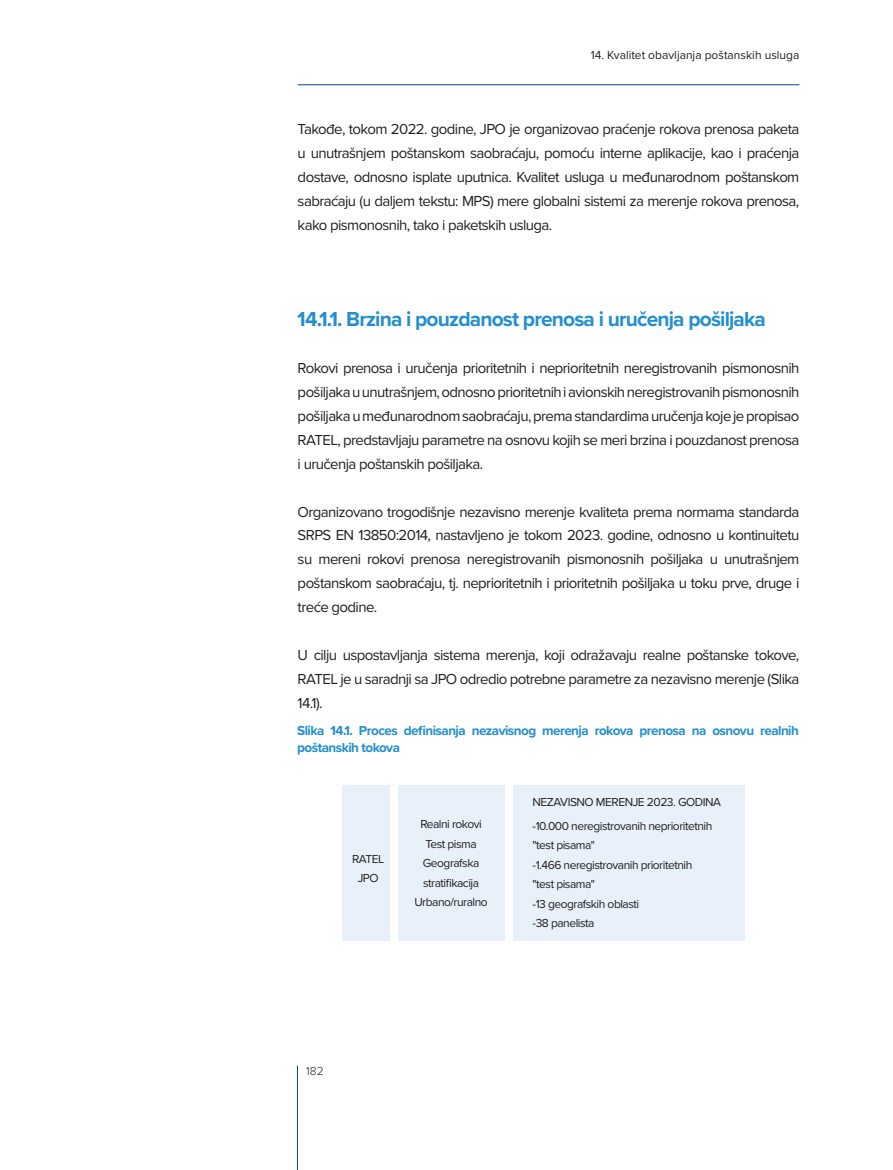
<style>
.page{position:relative;width:893px;height:1170px;background:#fff}
.page>*{position:absolute;margin:0;border:0;box-sizing:border-box;transform-origin:0 0}
.t1{font:700 21px "Proxima Nova";letter-spacing:-.04em;color:#238fcf}
.t2{font:15px/23.9px "Proxima Nova";letter-spacing:-.04em;color:#231f20;text-align:justify}
.t3{font:700 13.5px/16.5px "Proxima Nova";letter-spacing:-.04em;color:#238fcf}
.t4{font:12px/19.5px "Proxima Nova";letter-spacing:-.04em;color:#231f20;text-align:center}
.t5{font:12px "Proxima Nova";color:#231f20}
.t6{font:300 12px "Proxima Nova";color:#231f20}
</style>
<div class="page">
<hr style="left:298px;top:84px;width:501px;height:1px;background:#004a87">
<hr style="left:297px;top:1065px;width:1px;height:104px;background:#004a87">
<div style="left:513px;top:785px;width:232px;height:155px;background:#e8f0f9"></div>
<div style="left:398px;top:785px;width:107px;height:155px;background:#e8f0f9"></div>
<div style="left:343px;top:785px;width:47px;height:155px;background:#e8f0f9"></div>
<p class="t5" style="left:591px;top:46px;width:210px">14. Kvalitet obavljanja poštanskih usluga</p>
<p class="t2" style="left:298px;top:117px;width:503px">Takođe, tokom 2022. godine, JPO je organizovao praćenje rokova prenosa paketa u unutrašnjem poštanskom saobraćaju, pomoću interne aplikacije, kao i praćenja dostave, odnosno isplate uputnica. Kvalitet usluga u međunarodnom poštanskom sabraćaju (u daljem tekstu: MPS) mere globalni sistemi za merenje rokova prenosa, kako pismonosnih, tako i paketskih usluga.</p>
<p class="t1" style="left:297px;top:303px;width:470px">14.1.1. Brzina i pouzdanost prenosa i uručenja pošiljaka</p>
<p class="t2" style="left:298px;top:355px;width:503px">Rokovi prenosa i uručenja prioritetnih i neprioritetnih neregistrovanih pismonosnih pošiljaka u unutrašnjem, odnosno prioritetnih i avionskih neregistrovanih pismonosnih pošiljaka u međunarodnom saobraćaju, prema standardima uručenja koje je propisao RATEL, predstavljaju parametre na osnovu kojih se meri brzina i pouzdanost prenosa i uručenja poštanskih pošiljaka.</p>
<p class="t2" style="left:298px;top:499px;width:503px">Organizovano trogodišnje nezavisno merenje kvaliteta prema normama standarda SRPS EN 13850:2014, nastavljeno je tokom 2023. godine, odnosno u kontinuitetu su mereni rokovi prenosa neregistrovanih pismonosnih pošiljaka u unutrašnjem poštanskom saobraćaju, tj. neprioritetnih i prioritetnih pošiljaka u toku prve, druge i treće godine.</p>
<p class="t2" style="left:298px;top:642px;width:503px">U cilju uspostavljanja sistema merenja, koji odražavaju realne poštanske tokove, RATEL je u saradnji sa JPO odredio potrebne parametre za nezavisno merenje (Slika 14.1).</p>
<p class="t3" style="left:297px;top:722px;width:503px">Slika 14.1. Proces definisanja nezavisnog merenja rokova prenosa na osnovu realnih poštanskih tokova</p>
<p class="t4" style="left:352px;top:848px;width:34px">RATEL<br>JPO</p>
<p class="t4" style="left:414px;top:814px;width:75px">Realni rokovi<br>Test pisma<br>Geografska stratifikacija<br>Urbano/ruralno</p>
<p class="t4" style="left:533px;top:791px;width:190px">NEZAVISNO MERENJE 2023. GODINA</p>
<p class="t4" style="left:533px;top:815px;width:181px;text-align:left">-10.000 neregistrovanih neprioritetnih "test pisama"<br>-1.466 neregistrovanih prioritetnih "test pisama"<br>-13 geografskih oblasti<br>-38 panelista</p>
<p class="t6" style="left:306px;top:1062px;width:19px">182</p>
</div>
